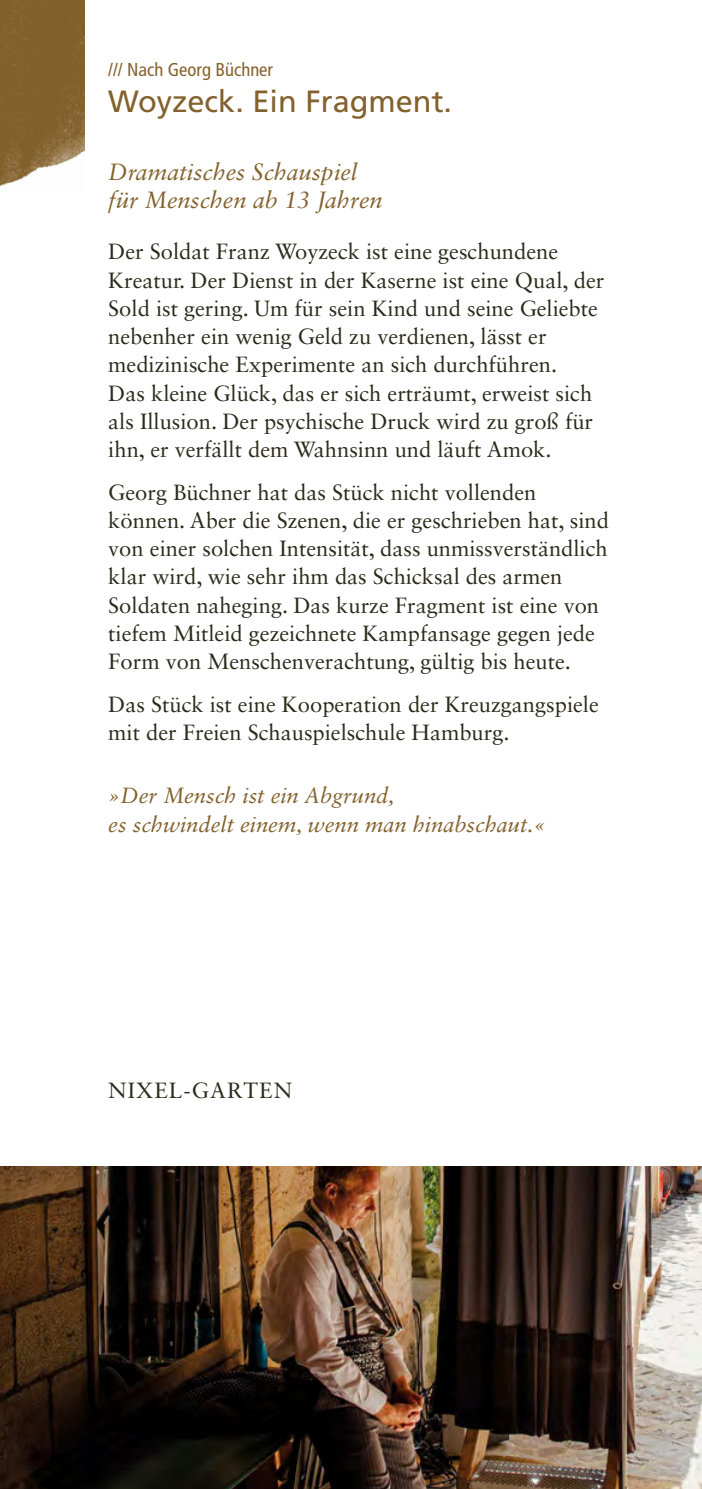
<style>
.page{position:relative;width:702px;height:1489px;background:#fff}
.page>*{position:absolute;margin:0;border:0;box-sizing:border-box;transform-origin:0 0}
.t1{font:30.75px "Frutiger";color:#83612c}
.t2{font:italic 23.5px/27.8px "Sabon LT Std";color:#83612c}
.t3{font:22px/28.2px "Sabon LT Std";color:#2c2a1a}
.t4{font:italic 22px/28.2px "Sabon LT Std";color:#83612c}
.t5{font:22px "Sabon LT Std";letter-spacing:.05em;color:#2c2a1a}
.t6{font:condensed 18.5px "Frutiger LT Std";color:#83612c}
</style>
<div class="page">
<img style="left:0;top:1166px;width:702px;height:322px">
<img style="left:0;top:0;width:85px;height:187px">
<p class="t6" style="left:108px;top:58px;width:166px">/// Nach Georg Büchner</p>
<h1 class="t1" style="left:108px;top:83px;width:345px">Woyzeck. Ein Fragment.</h1>
<p class="t2" style="left:108px;top:158px;width:276px">Dramatisches Schauspiel für Menschen ab 13 Jahren</p>
<p class="t3" style="left:108px;top:237px;width:497px">Der Soldat Franz Woyzeck ist eine geschundene Kreatur. Der Dienst in der Kaserne ist eine Qual, der Sold ist gering. Um für sein Kind und seine Geliebte nebenher ein wenig Geld zu verdienen, lässt er medizinische Experimente an sich durchführen.<br>Das kleine Glück, das er sich erträumt, erweist sich als Illusion. Der psychische Druck wird zu groß für ihn, er verfällt dem Wahnsinn und läuft Amok.</p>
<p class="t3" style="left:108px;top:477px;width:502px">Georg Büchner hat das Stück nicht vollenden können. Aber die Szenen, die er geschrieben hat, sind von einer solchen Intensität, dass unmissverständlich klar wird, wie sehr ihm das Schicksal des armen Soldaten naheging. Das kurze Fragment ist eine von tiefem Mitleid gezeichnete Kampfansage gegen jede Form von Menschenverachtung, gültig bis heute.</p>
<p class="t3" style="left:108px;top:689px;width:492px">Das Stück ist eine Kooperation der Kreuzgangspiele mit der Freien Schauspielschule Hamburg.</p>
<p class="t4" style="left:108px;top:781px;width:439px">»Der Mensch ist ein Abgrund,<br>es schwindelt einem, wenn man hinabschaut.«</p>
<p class="t5" style="left:108px;top:1077px;width:185px">NIXEL-GARTEN</p>
</div>
